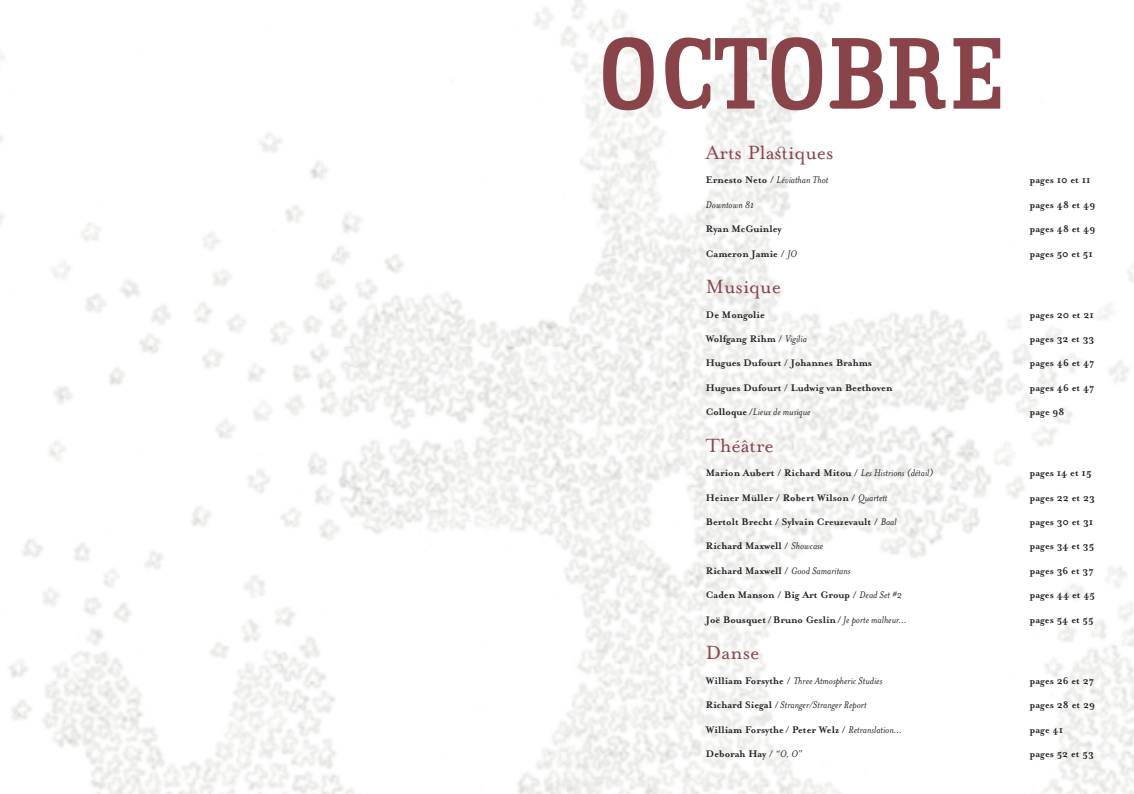
<style>
.page{position:relative;width:1134px;height:794px;background:#fff}
.page>*{position:absolute;margin:0;border:0;box-sizing:border-box;transform-origin:0 0}
.t1{font:96px "Calvino Heavy Hand";letter-spacing:-.03em;color:#89444a}
.t2{font:22px "Mrs Eaves Roman";color:#89444a}
.t3{font:700 11px "Mrs Eaves";color:#231f20}
.t4{font:italic 11px "Mrs Eaves";color:#231f20}
.s1{font-family:"Mrs Eaves Just Lig Roman"}
.s2{font-weight:700;font-style:normal}
.s3{font-weight:400;font-style:italic}
</style>
<div class="page">
<img style="left:0;top:0;width:1134px;height:794px">
<h1 class="t1" style="left:603px;top:40px;width:407px">OCTOBRE</h1>
<h2 class="t2" style="left:706px;top:138px;width:129px">Arts Pla<span class="s1">s</span>iques</h2>
<p class="t4" style="left:706px;top:173px;width:124px"><span class="s2">Ernesto Neto /</span> Léviathan Thot</p>
<p class="t3" style="left:1030px;top:173px;width:62px">pages 10 et 11</p>
<p class="t4" style="left:706px;top:197px;width:50px">Downtown 81</p>
<p class="t3" style="left:1030px;top:197px;width:67px">pages 48 et 49</p>
<p class="t3" style="left:706px;top:222px;width:77px">Ryan McGuinley</p>
<p class="t3" style="left:1030px;top:222px;width:67px">pages 48 et 49</p>
<p class="t3" style="left:706px;top:246px;width:93px">Cameron Jamie / <span class="s3">JO</span></p>
<p class="t3" style="left:1030px;top:246px;width:64px">pages 50 et 51</p>
<h2 class="t2" style="left:706px;top:273px;width:77px">Musique</h2>
<p class="t3" style="left:706px;top:307px;width:61px">De Mongolie</p>
<p class="t3" style="left:1030px;top:307px;width:66px">pages 20 et 21</p>
<p class="t3" style="left:706px;top:332px;width:103px">Wolfgang Rihm / <span class="s3">Vigilia</span></p>
<p class="t3" style="left:1030px;top:332px;width:66px">pages 32 et 33</p>
<p class="t3" style="left:706px;top:356px;width:168px">Hugues Dufourt / Johannes Brahms</p>
<p class="t3" style="left:1030px;top:356px;width:66px">pages 46 et 47</p>
<p class="t3" style="left:706px;top:380px;width:188px">Hugues Dufourt / Ludwig van Beethoven</p>
<p class="t3" style="left:1030px;top:380px;width:66px">pages 46 et 47</p>
<p class="t4" style="left:706px;top:405px;width:106px"><span class="s2">Colloque/</span>Lieux de musique</p>
<p class="t3" style="left:1030px;top:405px;width:36px">page 98</p>
<h2 class="t2" style="left:706px;top:431px;width:69px">Théâtre</h2>
<p class="t3" style="left:706px;top:466px;width:229px">Marion Aubert / Richard Mitou / <span class="s3">Les Histrions (détail)</span></p>
<p class="t3" style="left:1030px;top:466px;width:63px">pages 14 et 15</p>
<p class="t3" style="left:706px;top:490px;width:183px">Heiner Müller / Robert Wilson / <span class="s3">Quartett</span></p>
<p class="t3" style="left:1030px;top:490px;width:66px">pages 22 et 23</p>
<p class="t3" style="left:706px;top:515px;width:192px">Bertolt Brecht / Sylvain Creuzevault / <span class="s3">Baal</span></p>
<p class="t3" style="left:1030px;top:515px;width:65px">pages 30 et 31</p>
<p class="t3" style="left:706px;top:539px;width:119px">Richard Maxwell / <span class="s3">Showcase</span></p>
<p class="t3" style="left:1030px;top:539px;width:66px">pages 34 et 35</p>
<p class="t3" style="left:706px;top:563px;width:146px">Richard Maxwell / <span class="s3">Good Samaritans</span></p>
<p class="t3" style="left:1030px;top:563px;width:65px">pages 36 et 37</p>
<p class="t3" style="left:706px;top:588px;width:198px">Caden Manson / Big Art Group / <span class="s3">Dead Set #2</span></p>
<p class="t3" style="left:1030px;top:588px;width:67px">pages 44 et 45</p>
<p class="t3" style="left:706px;top:612px;width:202px">Joë Bousquet/Bruno Geslin/<span class="s3">Je porte malheur…</span></p>
<p class="t3" style="left:1030px;top:612px;width:65px">pages 54 et 55</p>
<h2 class="t2" style="left:706px;top:639px;width:55px">Danse</h2>
<p class="t4" style="left:706px;top:673px;width:178px"><span class="s2">William Forsythe /</span> Three Atmospheric Studies</p>
<p class="t3" style="left:1030px;top:673px;width:66px">pages 26 et 27</p>
<p class="t4" style="left:706px;top:698px;width:162px"><span class="s2">Richard Siegal /</span>Stranger/Stranger Report</p>
<p class="t3" style="left:1030px;top:698px;width:66px">pages 28 et 29</p>
<p class="t3" style="left:706px;top:722px;width:198px">William Forsythe/ Peter Welz / <span class="s3">Retranslation…</span></p>
<p class="t3" style="left:1030px;top:722px;width:35px">page 41</p>
<p class="t3" style="left:706px;top:746px;width:98px">Deborah Hay / <span class="s3">“O, O”</span></p>
<p class="t3" style="left:1030px;top:746px;width:65px">pages 52 et 53</p>
</div>
